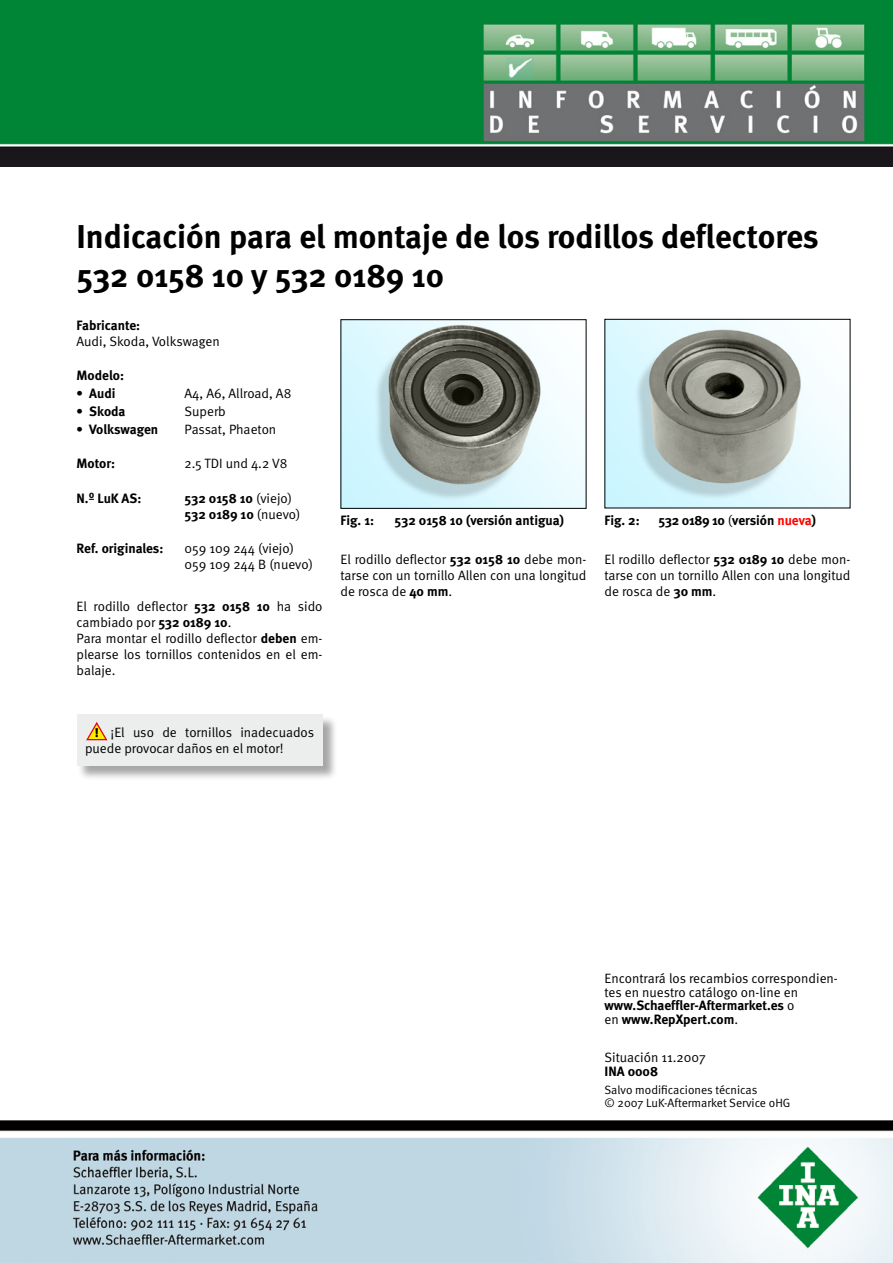
<style>
.page{position:relative;width:893px;height:1263px;background:#fff}
.page>*{position:absolute;margin:0;border:0;box-sizing:border-box;transform-origin:0 0}
.t1{font:700 33px/39.6px "Meta";color:#000}
.t2{font:13.5px/16.2px "Meta Normal";color:#000}
.t3{font:700 13.5px/13.5px "Meta";color:#000}
.t4{font:12.6px "Meta Black Caps";color:#000}
.t5{font:12px/13.5px "Meta Normal";color:#000}
.s1{font-family:"Meta Normal";font-weight:400}
.s2{font-family:"Meta";font-weight:700}
.s3{color:#f00}
</style>
<div class="page">
<div style="left:78px;top:715px;width:272px;height:72px;background:#000;opacity:.35"></div>
<div style="left:77px;top:714px;width:245px;height:51px;background:#eceded"></div>
<svg style="left:86px;top:722px;width:21px;height:18px"></svg>
<svg style="left:0;top:166px;width:893px;height:1px"></svg>
<img style="left:0;top:0;width:893px;height:166px">
<img style="left:0;top:1120px;width:893px;height:143px">
<img style="left:342px;top:321px;width:242px;height:186px">
<div style="left:340px;top:319px;width:246px;height:190px;border:1px solid #000"></div>
<img style="left:606px;top:321px;width:242px;height:185px">
<h1 class="t1" style="left:77px;top:216px;width:744px">Indicación para el montaje de los rodillos deflectores<br>532 0158 10 y 532 0189 10</h1>
<p class="t3" style="left:77px;top:318px;width:65px">Fabricante:</p>
<p class="t2" style="left:77px;top:333px;width:145px">Audi, Skoda, Volkswagen</p>
<p class="t3" style="left:77px;top:368px;width:49px">Modelo:</p>
<p class="t3" style="left:77px;top:386px;width:40px">• Audi</p>
<p class="t2" style="left:185px;top:385px;width:108px">A4, A6, Allroad, A8</p>
<p class="t3" style="left:77px;top:404px;width:50px">• Skoda</p>
<p class="t2" style="left:185px;top:403px;width:43px">Superb</p>
<p class="t3" style="left:77px;top:422px;width:83px">• Volkswagen</p>
<p class="t2" style="left:185px;top:421px;width:93px">Passat, Phaeton</p>
<p class="t3" style="left:77px;top:457px;width:40px">Motor:</p>
<p class="t2" style="left:185px;top:455px;width:104px">2.5 TDI und 4.2 V8</p>
<p class="t3" style="left:77px;top:491px;width:66px">N.º LuK AS:</p>
<p class="t3" style="left:185px;top:489px;width:117px;line-height:16.2px">532 0158 10 <span class="s1">(viejo)<br></span>532 0189 10 <span class="s1">(nuevo)</span></p>
<p class="t3" style="left:77px;top:541px;width:88px">Ref. originales:</p>
<p class="t2" style="left:185px;top:540px;width:130px">059 109 244 (viejo)<br>059 109 244 B (nuevo)</p>
<p class="t2" style="left:77px;top:597px;width:247px">El rodillo deflector <span class="s2">532 0158 10</span> ha sido cambiado por <span class="s2">532 0189 10</span>.<br>Para montar el rodillo deflector <span class="s2">deben</span> em&shy;plearse los tornillos contenidos en el em&shy;balaje.</p>
<p class="t3" style="left:340px;top:513px;width:35px">Fig. 1:</p>
<p class="t3" style="left:394px;top:513px;width:171px">532 0158 10 (versión antigua)</p>
<p class="t3" style="left:604px;top:513px;width:37px">Fig. 2:</p>
<p class="t3" style="left:658px;top:513px;width:159px">532 0189 10 <span class="s1">(</span>versión <span class="s3">nueva</span>)</p>
<p class="t2" style="left:340px;top:551px;width:247px;text-align:justify">El rodillo deflector <span class="s2">532 0158 10</span> debe mon&shy;tarse con un tornillo Allen con una longitud de rosca de <span class="s2">40 mm</span>.</p>
<p class="t2" style="left:604px;top:551px;width:247px;text-align:justify">El rodillo deflector <span class="s2">532 0189 10</span> debe mon&shy;tarse con un tornillo Allen con una longitud de rosca de <span class="s2">30 mm</span>.</p>
<p class="t2" style="left:85px;top:724px;width:231px;text-indent:26px">¡El uso de tornillos inadecuados puede provocar daños en el motor!</p>
<p class="t4" style="left:95px;top:726px;width:6px">!</p>
<p class="t2" style="left:604px;top:971px;width:235px;line-height:13.5px">Encontrará los recambios correspondien&shy;tes en nuestro catálogo on-line en</p>
<p class="t3" style="left:604px;top:998px;width:191px">www.Schaeffler-Aftermarket.es <span class="s1">o en</span> www.RepXpert.com<span class="s1">.</span></p>
<p class="t2" style="left:604px;top:1049px;width:103px">Situación 11.2007</p>
<p class="t3" style="left:604px;top:1064px;width:55px">INA 0008</p>
<p class="t5" style="left:604px;top:1083px;width:187px">Salvo modificaciones técnicas<br>© 2007 LuK-Aftermarket Service oHG</p>
</div>
